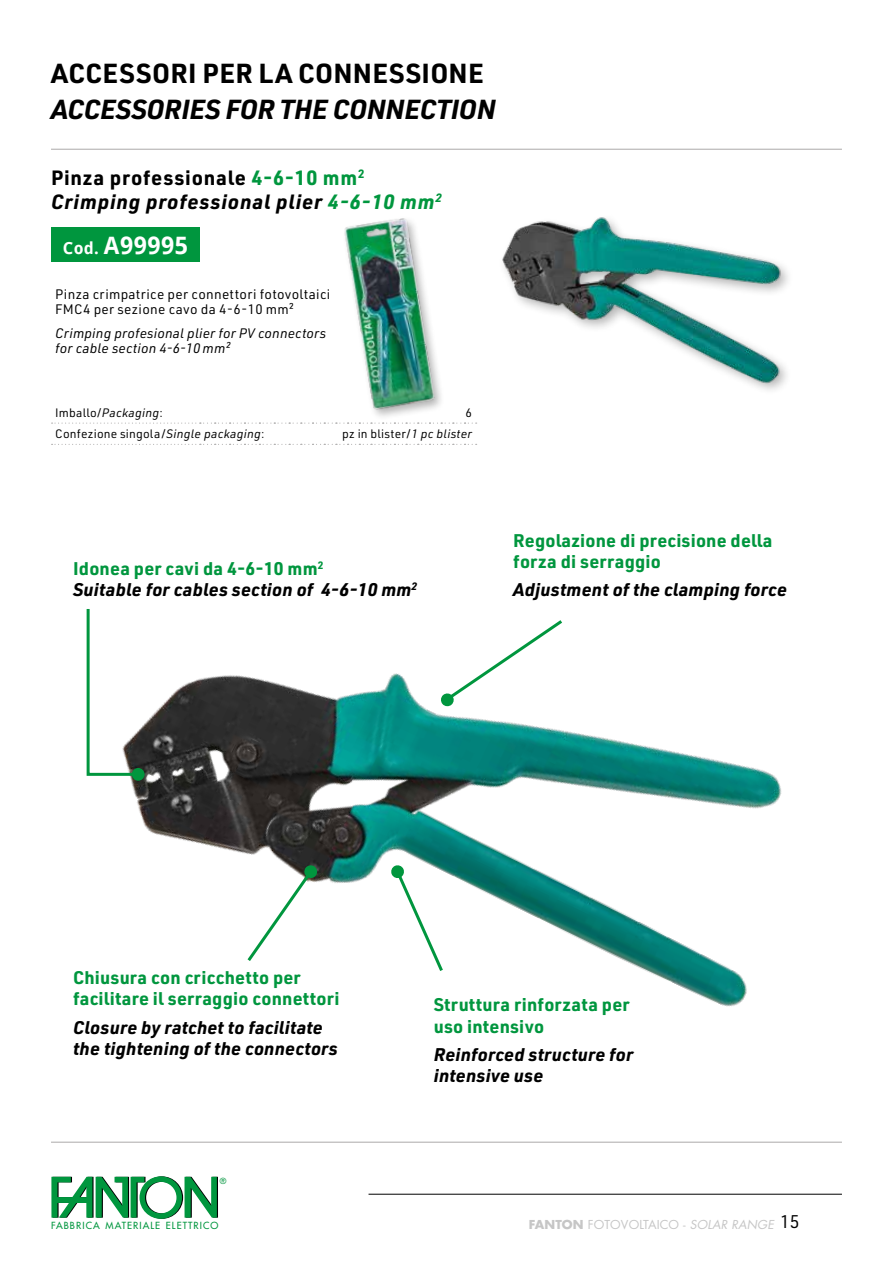
<style>
.page{position:relative;width:893px;height:1263px;background:#fff}
.page>*{position:absolute;margin:0;border:0;box-sizing:border-box;transform-origin:0 0}
.t1{font:italic 700 27px "URWDIN";letter-spacing:-.01em;color:#000}
.t2{font:700 27px "URWDIN";letter-spacing:.015em;color:#000}
.t3{font:700 24px "Droid Sans";letter-spacing:.02em;color:#fff}
.t4{font:italic 700 20.25px/24.3px "URWDIN";letter-spacing:.04em;color:#000}
.t5{font:italic 700 18px/21.6px "URWDIN";letter-spacing:.01em;color:#000}
.t6{font:700 18px/21.6px "URWDIN";letter-spacing:.01em;color:#00963e}
.t7{font:18px "URWDIN";color:#000}
.t8{font:13.5px/15px "URWDIN";letter-spacing:.02em;color:#000}
.t9{font:italic 13.5px/15px "URWDIN";letter-spacing:.015em;color:#000}
.t10{font:12px "URWDIN";letter-spacing:.015em;color:#000}
.t11{font:12px "Futura Std";letter-spacing:.01em;color:#c6c6c6}
.t12{font:500 9.6px "Futura Std";letter-spacing:.11em;color:#00963e}
.t13{font:500 8.25px "Futura Std";color:#00963e}
.s1{font-style:normal}
.s2{font-style:normal;color:#00963e}
.s3{color:#00963e}
.s4{font-size:16.5px}
.s5{font-style:italic}
.s6{font-weight:700}
</style>
<div class="page">
<hr style="left:369px;top:1194px;width:473px;height:1px;background:#000">
<svg style="left:51px;top:1176px;width:167px;height:43px"></svg>
<hr style="left:51px;top:149px;width:791px;height:1px;background:#aba9a9">
<div style="left:51px;top:227px;width:149px;height:34px;background:#00963e"></div>
<svg style="left:52px;top:423px;width:238px;height:1px"></svg>
<svg style="left:52px;top:444px;width:425px;height:1px"></svg>
<img style="left:290px;top:218px;width:187px;height:206px">
<img style="left:130px;top:673px;width:652px;height:334px">
<svg style="left:440px;top:620px;width:125px;height:87px"></svg>
<div style="left:132px;top:768px;width:13px;height:13px;background:#00963e;border-radius:50%"></div>
<svg style="left:86px;top:609px;width:51px;height:168px"></svg>
<svg style="left:245px;top:864px;width:73px;height:100px"></svg>
<svg style="left:390px;top:864px;width:55px;height:110px"></svg>
<img style="left:502px;top:217px;width:286px;height:173px">
<hr style="left:51px;top:1142px;width:791px;height:1px;background:#aba9a9">
<h1 class="t2" style="left:51px;top:55px;width:434px">ACCESSORI PER LA CONNESSIONE</h1>
<h1 class="t1" style="left:51px;top:91px;width:446px">ACCESSORIES FOR THE CONNECTION</h1>
<p class="t4" style="left:51px;top:164px;width:392px"><span class="s1">Pinza professionale</span> <span class="s2">4-6-10 mm</span><sup>2<br></sup>Crimping professional plier <span class="s3">4-6-10 mm</span><sup>2</sup></p>
<h2 class="t3" style="left:63px;top:231px;width:127px"><span class="s4">Cod.</span> A99995</h2>
<p class="t8" style="left:55px;top:286px;width:276px">Pinza crimpatrice per connettori fotovoltaici<br>FMC4 per sezione cavo da 4-6-10 mm²</p>
<p class="t9" style="left:55px;top:325px;width:272px">Crimping profesional plier for PV connectors for cable section 4-6-10 mm²</p>
<p class="t10" style="left:55px;top:405px;width:109px">Imballo/<span class="s5">Packaging</span>:</p>
<p class="t10" style="left:465px;top:405px;width:8px">6</p>
<p class="t10" style="left:55px;top:426px;width:211px">Confezione singola/<span class="s5">Single packaging</span>:</p>
<p class="t10" style="left:342px;top:426px;width:131px">pz in blister/<span class="s5">1 pc blister</span></p>
<p class="t5" style="left:73px;top:557px;width:346px"><span class="s2">Idonea per cavi da 4-6-10 mm</span><sup>2<br></sup>Suitable for cables section of 4-6-10 mm<sup>2</sup></p>
<p class="t6" style="left:513px;top:529px;width:261px">Regolazione di precisione della forza di serraggio</p>
<p class="t5" style="left:513px;top:578px;width:275px">Adjustment of the clamping force</p>
<p class="t6" style="left:73px;top:966px;width:268px">Chiusura con cricchetto per facilitare il serraggio connettori</p>
<p class="t5" style="left:73px;top:1015px;width:266px">Closure by ratchet to facilitate the tightening of the connectors</p>
<p class="t13" style="left:220px;top:1176px;width:8px">®</p>
<p class="t6" style="left:434px;top:993px;width:197px">Struttura rinforzata per uso intensivo</p>
<p class="t5" style="left:434px;top:1043px;width:201px">Reinforced structure for intensive use</p>
<p class="t12" style="left:51px;top:1219px;width:169px">FABBRICA MATERIALE ELETTRICO</p>
<p class="t7" style="left:780px;top:1210px;width:21px">15</p>
<p class="t11" style="left:529px;top:1217px;width:247px"><span class="s6">FANTON</span> FOTOVOLTAICO - <span class="s5">SOLAR RANGE</span></p>
</div>
